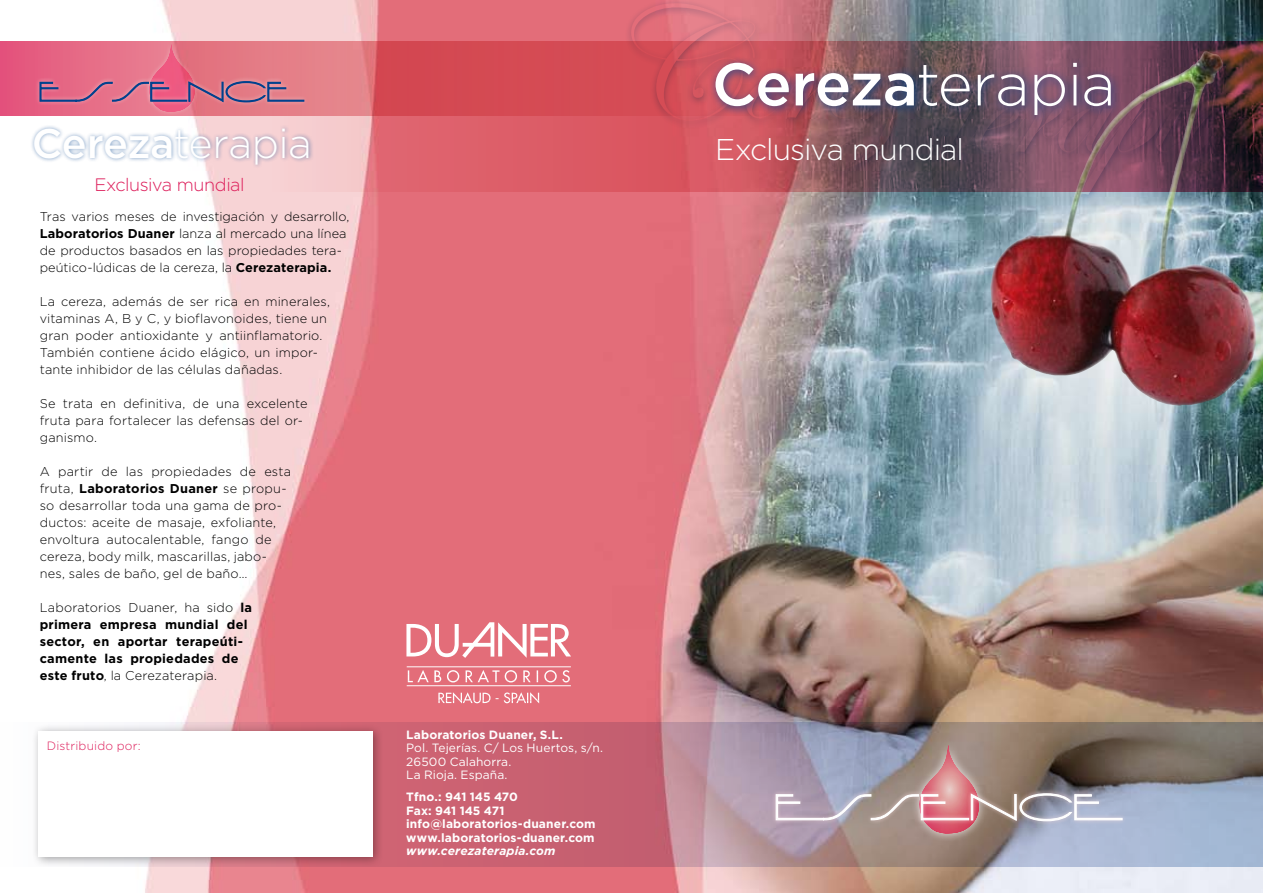
<style>
.page{position:relative;width:1263px;height:893px;background:#fff}
.page>*{position:absolute;margin:0;border:0;box-sizing:border-box;transform-origin:0 0}
.t1{font:300 60px "Gotham";letter-spacing:-.015em;color:#fff}
.t2{font:300 41.25px "Gotham";letter-spacing:-.015em;color:#fff}
.t3{font:300 30px "Gotham";letter-spacing:-.03em;color:#fff}
.t4{font:300 18px "Gotham";letter-spacing:-.025em;color:#dd1d5a}
.t5{font:300 12.75px/17px "Gotham";letter-spacing:.01em;color:#000}
.t6{font:700 12.75px/17px "Gotham";letter-spacing:.02em;color:#000}
.t7{font:700 12px/13.5px "Gotham";letter-spacing:.01em;color:#fff}
.t8{font:12px/13.5px "Gotham";letter-spacing:.005em;color:#fff}
.t9{font:italic 700 12px "Gotham";letter-spacing:.01em;color:#fff}
.t10{font:300 12px "Gotham";letter-spacing:.015em;color:#dd1d5a}
.s1{font-weight:500}
.s2{font-weight:700}
.s3{font-weight:300}
</style>
<div class="page">
<img style="left:145px;top:0;width:1118px;height:893px">
<svg style="left:0;top:41px;width:268px;height:75px;background:#e45e80"></svg>
<svg style="left:268px;top:41px;width:995px;height:150px;background:#c96069"></svg>
<svg style="left:145px;top:723px;width:1118px;height:144px;background:#b17e8a"></svg>
<div style="left:31px;top:124px;width:283px;height:45px;background:#00418d;opacity:.5"></div>
<div style="left:145px;top:40px;width:54px;height:75px;background:#fff;opacity:.7"></div>
<div style="left:35px;top:77px;width:274px;height:30px;background:#f9dcdd;opacity:.7"></div>
<svg style="left:39px;top:44px;width:266px;height:68px;background:#d87188"></svg>
<div style="left:31px;top:724px;width:352px;height:143px;background:#000;opacity:.35"></div>
<div style="left:38px;top:731px;width:335px;height:125px;background:#fff"></div>
<svg style="left:438px;top:692px;width:101px;height:11px"></svg>
<svg style="left:407px;top:666px;width:164px;height:20px;background:#e98d96"></svg>
<svg style="left:406px;top:622px;width:165px;height:36px"></svg>
<svg style="left:910px;top:736px;width:77px;height:104px"></svg>
<div style="left:771px;top:788px;width:356px;height:38px;background:#f9dcdd;opacity:.7"></div>
<svg style="left:775px;top:745px;width:348px;height:88px;background:#a08f94"></svg>
<div style="left:625px;top:0;width:358px;height:179px;background:#00418d;opacity:.3"></div>
<svg style="left:631px;top:3px;width:345px;height:167px;background:#af6169"></svg>
<div style="left:939px;top:82px;width:315px;height:121px;background:#00418d;opacity:.3"></div>
<svg style="left:945px;top:87px;width:302px;height:108px;background:#684858"></svg>
<div style="left:708px;top:55px;width:414px;height:70px;background:#00418d;opacity:.75"></div>
<img style="left:1179px;top:51px;width:26px;height:23px">
<h2 class="t2" style="left:32px;top:121px;width:282px"><span class="s1">Cereza</span>terapia</h2>
<h3 class="t4" style="left:94px;top:174px;width:152px">Exclusiva mundial</h3>
<p class="t5" style="left:40px;top:208px;width:311px">Tras varios meses de investigación y desarrollo, <span class="s2">Laboratorios Duaner</span> lanza al mercado una línea de productos basados en las propiedades tera&shy;peútico-lúdicas de la cereza, la <span class="s2">Cerezaterapia.</span></p>
<p class="t5" style="left:40px;top:293px;width:292px">La cereza, además de ser rica en minerales, vitaminas A, B y C, y bioflavonoides, tiene un gran poder antioxidante y antiinflamatorio.<br>También contiene ácido elágico, un impor&shy;tante inhibidor de las células dañadas.</p>
<p class="t5" style="left:40px;top:395px;width:269px">Se trata en definitiva, de una excelente fruta para fortalecer las defensas del or&shy;ganismo.</p>
<p class="t5" style="left:40px;top:463px;width:253px">A partir de las propiedades de esta fruta, <span class="s2">Laboratorios Duaner</span> se propu&shy;so desarrollar toda una gama de pro&shy;ductos: aceite de masaje, exfoliante, envoltura autocalentable, fango de cereza, body milk, mascarillas, jabo&shy;nes, sales de baño, gel de baño…</p>
<p class="t6" style="left:40px;top:599px;width:214px"><span class="s3">Laboratorios Duaner, ha sido</span> la primera empresa mundial del sector, en aportar terapeúti&shy;camente las propiedades de este fruto<span class="s3">, la Cerezaterapia.</span></p>
<p class="t10" style="left:47px;top:739px;width:96px">Distribuido por:</p>
<p class="t7" style="left:406px;top:727px;width:158px">Laboratorios Duaner, S.L.</p>
<p class="t8" style="left:406px;top:741px;width:198px">Pol. Tejerías. C/ Los Huertos, s/n.<br>26500 Calahorra.<br>La Rioja. España.</p>
<p class="t7" style="left:406px;top:790px;width:191px">Tfno.: 941 145 470<br>Fax: 941 145 471 info@laboratorios-duaner.com www.laboratorios-duaner.com</p>
<p class="t9" style="left:406px;top:844px;width:151px">www.cerezaterapia.com</p>
<h1 class="t1" style="left:712px;top:52px;width:405px"><span class="s1">Cereza</span>terapia</h1>
<h3 class="t3" style="left:715px;top:133px;width:251px">Exclusiva mundial</h3>
</div>
